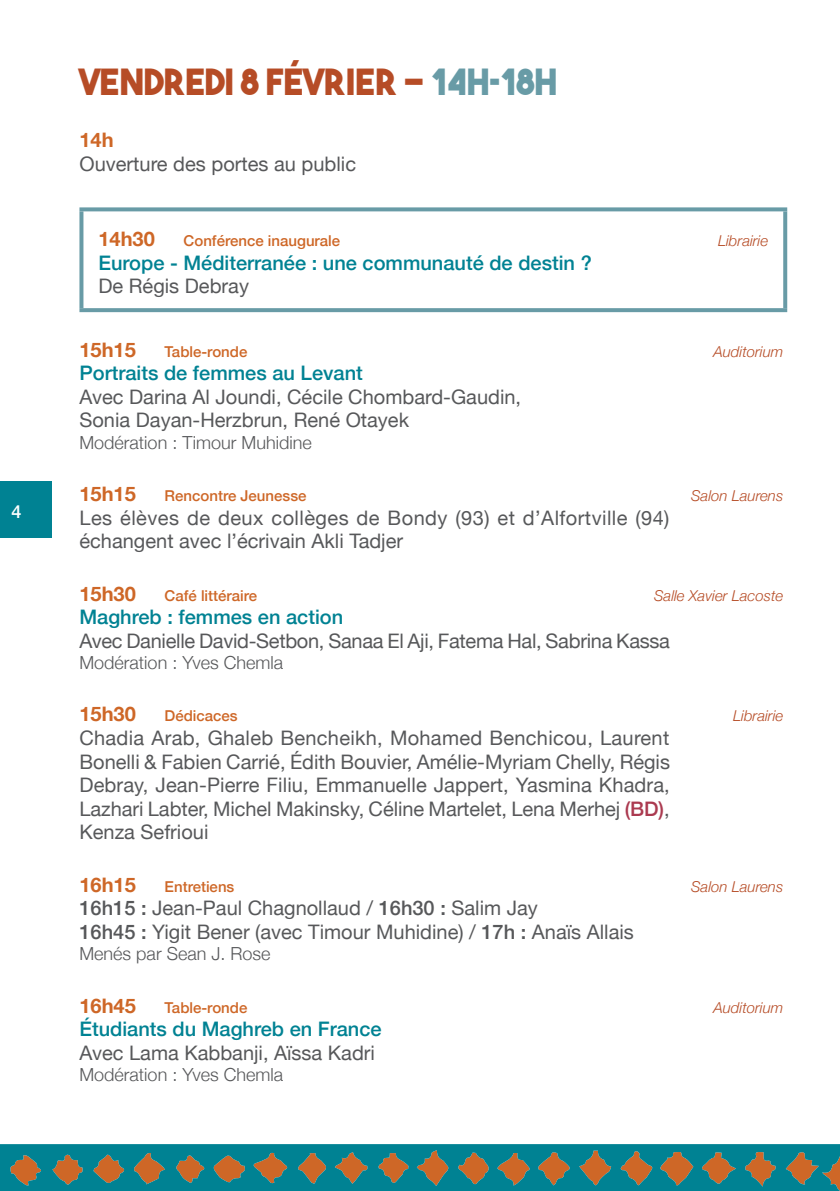
<style>
.page{position:relative;width:840px;height:1191px;background:#fff}
.page>*{position:absolute;margin:0;border:0;box-sizing:border-box;transform-origin:0 0}
.t1{font:36px "The Bold Font";color:#b64c26}
.t2{font:20px/23.6px "Helvetica Neue";color:#57585a}
.t3{font:500 20px "Helvetica Neue";color:#008293}
.t4{font:20px/23.6px "Helvetica Neue";letter-spacing:.02em;color:#57585a}
.t5{font:700 20px "Helvetica Neue";color:#ce6727}
.t6{font:300 18px "Helvetica Neue";color:#57585a}
.t7{font:500 18px "Helvetica Neue";color:#fff}
.t8{font:500 15px "Helvetica Neue";color:#ce6727}
.t9{font:italic 300 15px "Helvetica Neue";color:#b64c26}
.s1{color:#689ba6}
.s2{font-weight:500;color:#ab3a50}
.s3{font-weight:500}
</style>
<div class="page">
<svg style="left:0;top:1144px;width:839px;height:47px;background:#387c77"></svg>
<div style="left:0;top:480px;width:51px;height:57px;background:#008293"></div>
<svg style="left:79px;top:207px;width:707px;height:4px;background:#77a5ae"></svg>
<svg style="left:79px;top:211px;width:4px;height:97px"></svg>
<svg style="left:782px;top:211px;width:4px;height:97px"></svg>
<svg style="left:79px;top:308px;width:707px;height:4px;background:#6d9ea9"></svg>
<p class="t7" style="left:11px;top:497px;width:12px">4</p>
<h1 class="t1" style="left:79px;top:59px;width:479px">VENDREDI 8 FÉVRIER - <span class="s1">14H-18H</span></h1>
<p class="t5" style="left:79px;top:125px;width:36px">14h</p>
<p class="t2" style="left:79px;top:153px;width:278px">Ouverture des portes au public</p>
<p class="t5" style="left:98px;top:223px;width:58px">14h30</p>
<p class="t8" style="left:183px;top:228px;width:158px">Conférence inaugurale</p>
<p class="t9" style="left:717px;top:229px;width:52px">Librairie</p>
<p class="t3" style="left:98px;top:246px;width:494px">Europe - Méditerranée : une communauté de destin ?</p>
<p class="t2" style="left:98px;top:275px;width:152px">De Régis Debray</p>
<p class="t5" style="left:79px;top:334px;width:58px">15h15</p>
<p class="t8" style="left:164px;top:339px;width:84px">Table-ronde</p>
<p class="t9" style="left:713px;top:339px;width:71px">Auditorium</p>
<p class="t3" style="left:79px;top:357px;width:285px">Portraits de femmes au Levant</p>
<p class="t2" style="left:79px;top:386px;width:443px">Avec Darina Al Joundi, Cécile Chombard-Gaudin,<br>Sonia Dayan-Herzbrun, René Otayek</p>
<p class="t6" style="left:79px;top:427px;width:234px">Modération : Timour Muhidine</p>
<p class="t5" style="left:79px;top:478px;width:58px">15h15</p>
<p class="t8" style="left:164px;top:483px;width:143px">Rencontre Jeunesse</p>
<p class="t9" style="left:690px;top:484px;width:93px">Salon Laurens</p>
<p class="t4" style="left:79px;top:507px;width:591px">Les élèves de deux collèges de Bondy (93) et d’Alfortville (94) échangent avec l’écrivain Akli Tadjer</p>
<p class="t5" style="left:79px;top:577px;width:58px">15h30</p>
<p class="t8" style="left:164px;top:583px;width:94px">Café littéraire</p>
<p class="t9" style="left:653px;top:583px;width:130px">Salle Xavier Lacoste</p>
<p class="t3" style="left:79px;top:601px;width:265px">Maghreb : femmes en action</p>
<p class="t2" style="left:79px;top:630px;width:591px">Avec Danielle David-Setbon, Sanaa El Aji, Fatema Hal, Sabrina Kassa</p>
<p class="t6" style="left:79px;top:648px;width:205px">Modération : Yves Chemla</p>
<p class="t5" style="left:79px;top:698px;width:58px">15h30</p>
<p class="t8" style="left:164px;top:704px;width:75px">Dédicaces</p>
<p class="t9" style="left:732px;top:704px;width:52px">Librairie</p>
<p class="t2" style="left:79px;top:727px;width:591px;text-align:justify">Chadia Arab, Ghaleb Bencheikh, Mohamed Benchicou, Laurent Bonelli &amp; Fabien Carrié, Édith Bouvier, Amélie-Myriam Chelly, Régis Debray, Jean-Pierre Filiu, Emmanuelle Jappert, Yasmina Khadra, Lazhari Labter, Michel Makinsky, Céline Martelet, Lena Merhej <span class="s2">(BD)</span>, Kenza Sefrioui</p>
<p class="t5" style="left:79px;top:869px;width:58px">16h15</p>
<p class="t8" style="left:164px;top:874px;width:71px">Entretiens</p>
<p class="t9" style="left:690px;top:874px;width:93px">Salon Laurens</p>
<p class="t2" style="left:79px;top:897px;width:555px"><span class="s3">16h15 :</span> Jean-Paul Chagnollaud / <span class="s3">16h30 :</span> Salim Jay<br><span class="s3">16h45 :</span> Yigit Bener (avec Timour Muhidine) / <span class="s3">17h :</span> Anaïs Allais</p>
<p class="t6" style="left:79px;top:939px;width:192px">Menés par Sean J. Rose</p>
<p class="t5" style="left:79px;top:989px;width:58px">16h45</p>
<p class="t8" style="left:164px;top:995px;width:84px">Table-ronde</p>
<p class="t9" style="left:713px;top:995px;width:71px">Auditorium</p>
<p class="t3" style="left:79px;top:1013px;width:303px">Étudiants du Maghreb en France</p>
<p class="t2" style="left:79px;top:1042px;width:297px">Avec Lama Kabbanji, Aïssa Kadri</p>
<p class="t6" style="left:79px;top:1060px;width:205px">Modération : Yves Chemla</p>
</div>
